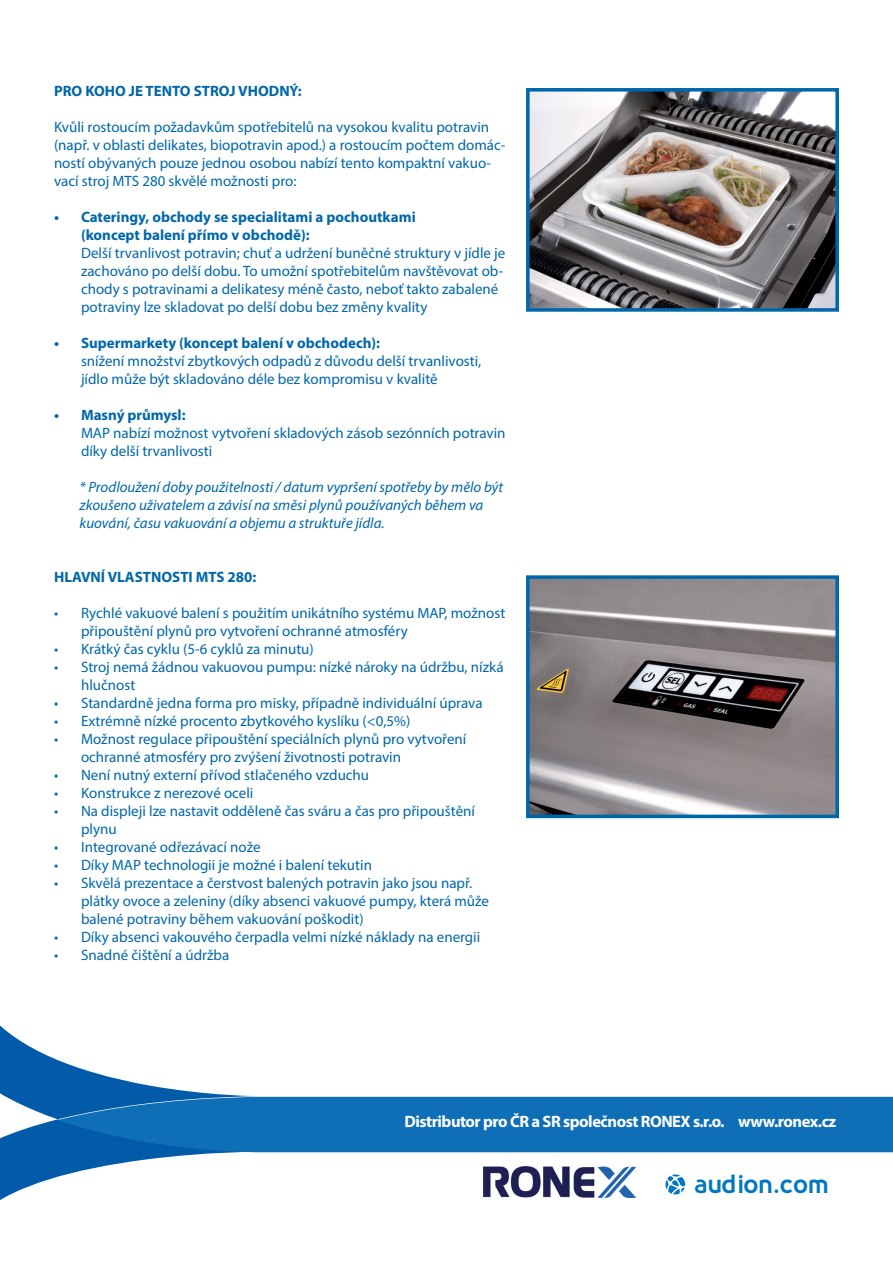
<style>
.page{position:relative;width:893px;height:1263px;background:#fff}
.page>*{position:absolute;margin:0;border:0;box-sizing:border-box;transform-origin:0 0}
.t1{font:700 23.85px "Nevo";color:#0077c0}
.t2{font:700 16.5px "Myriad Pro";letter-spacing:-.03em;color:#fff}
.t3{font:15px/18px "Myriad Pro";color:#0067aa}
.t4{font:700 15px/18px "Myriad Pro";color:#0067aa}
.t5{font:italic 15px/18px "Myriad Pro";color:#0067aa}
</style>
<div class="page">
<img style="left:531px;top:580px;width:303px;height:233px">
<div style="left:526px;top:575px;width:313px;height:243px;border:4px solid #0067aa"></div>
<img style="left:531px;top:93px;width:303px;height:214px">
<div style="left:526px;top:88px;width:313px;height:224px;border:4px solid #0067aa"></div>
<svg style="left:0;top:1025px;width:258px;height:175px"></svg>
<svg style="left:58px;top:1097px;width:835px;height:55px;background:#0e6db5"></svg>
<svg style="left:665px;top:1174px;width:20px;height:20px"></svg>
<img style="left:484px;top:1166px;width:152px;height:32px">
<p class="t4" style="left:54px;top:82px;width:249px">PRO KOHO JE TENTO STROJ VHODNÝ:</p>
<p class="t3" style="left:54px;top:118px;width:453px">Kvůli rostoucím požadavkům spotřebitelů na vysokou kvalitu potravin (např. v oblasti delikates, biopotravin apod.) a rostoucím počtem domác&shy;ností obývaných pouze jednou osobou nabízí tento kompaktní vakuo&shy;vací stroj MTS 280 skvělé možnosti pro:</p>
<p class="t4" style="left:81px;top:208px;width:336px;text-indent:-27px">• Cateringy, obchody se specialitami a pochoutkami (koncept balení přímo v obchodě):</p>
<p class="t3" style="left:81px;top:244px;width:426px">Delší trvanlivost potravin; chuť a udržení buněčné struktury v jídle je zachováno po delší dobu. To umožní spotřebitelům navštěvovat ob&shy;chody s potravinami a delikatesy méně často, neboť takto zabalené potraviny lze skladovat po delší dobu bez změny kvality</p>
<p class="t4" style="left:54px;top:334px;width:328px">• Supermarkety (koncept balení v obchodech):</p>
<p class="t3" style="left:81px;top:352px;width:402px">snížení množství zbytkových odpadů z důvodu delší trvanlivosti, jídlo může být skladováno déle bez kompromisu v kvalitě</p>
<p class="t4" style="left:54px;top:406px;width:133px">• Masný průmysl:</p>
<p class="t3" style="left:81px;top:424px;width:426px">MAP nabízí možnost vytvoření skladových zásob sezónních potravin díky delší trvanlivosti</p>
<p class="t5" style="left:80px;top:478px;width:425px">* Prodloužení doby použitelnosti / datum vypršení spotřeby by mělo být zkoušeno uživatelem a závisí na směsi plynů používaných během va kuování, času vakuování a objemu a struktuře jídla.</p>
<p class="t4" style="left:54px;top:568px;width:204px">HLAVNÍ VLASTNOSTI MTS 280:</p>
<p class="t3" style="left:81px;top:604px;width:426px;text-indent:-27px">• Rychlé vakuové balení s použitím unikátního systému MAP, možnost připouštění plynů pro vytvoření ochranné atmosféry</p>
<p class="t3" style="left:54px;top:640px;width:261px">• Krátký čas cyklu (5-6 cyklů za minutu)</p>
<p class="t3" style="left:81px;top:658px;width:424px;text-indent:-27px">• Stroj nemá žádnou vakuovou pumpu: nízké nároky na údržbu, nízká hlučnost</p>
<p class="t3" style="left:54px;top:694px;width:430px">• Standardně jedna forma pro misky, případně individuální úprava</p>
<p class="t3" style="left:54px;top:712px;width:358px">• Extrémně nízké procento zbytkového kyslíku (&lt;0,5%)</p>
<p class="t3" style="left:81px;top:730px;width:387px;text-indent:-27px">• Možnost regulace připouštění speciálních plynů pro vytvoření ochranné atmosféry pro zvýšení životnosti potravin</p>
<p class="t3" style="left:54px;top:766px;width:317px">• Není nutný externí přívod stlačeného vzduchu</p>
<p class="t3" style="left:54px;top:784px;width:201px">• Konstrukce z nerezové oceli</p>
<p class="t3" style="left:81px;top:802px;width:395px;text-indent:-27px">• Na displeji lze nastavit odděleně čas sváru a čas pro připouštění plynu</p>
<p class="t3" style="left:54px;top:838px;width:208px">• Integrované odřezávací nože</p>
<p class="t3" style="left:54px;top:856px;width:319px">• Díky MAP technologii je možné i balení tekutin</p>
<p class="t3" style="left:81px;top:874px;width:410px;text-indent:-27px">• Skvělá prezentace a čerstvost balených potravin jako jsou např. plátky ovoce a zeleniny (díky absenci vakuové pumpy, která může balené potraviny během vakuování poškodit)</p>
<p class="t3" style="left:54px;top:928px;width:428px">• Díky absenci vakouvého čerpadla velmi nízké náklady na energii</p>
<p class="t3" style="left:54px;top:946px;width:177px">• Snadné čištění a údržba</p>
<p class="t2" style="left:404px;top:1111px;width:433px">Distributor pro ČR a SR společnost RONEX s.r.o. www.ronex.cz</p>
<h1 class="t1" style="left:694px;top:1169px;width:136px">audion.com</h1>
</div>
